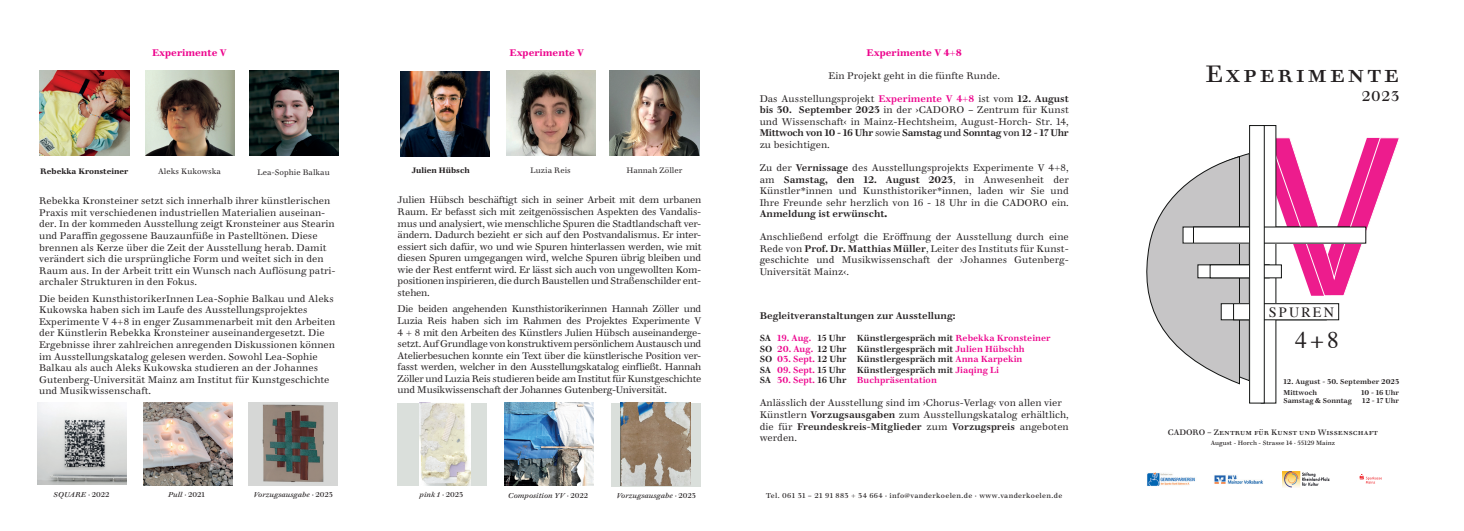
<style>
.page{position:relative;width:1464px;height:531px;background:#fff}
.page>*{position:absolute;margin:0;border:0;box-sizing:border-box;transform-origin:0 0}
.t1{font:220.41px "Arial";color:#ed1c8d;scale:.9 1}
.t2{font:23.62px "Walbaum 12 pt";letter-spacing:.1em;color:#231f20}
.t3{font:23.62px "Times";color:#231f20}
.t4{font:14.17px "Times";letter-spacing:.15em;color:#231f20}
.t5{font:14.17px "Walbaum 12 pt";color:#231f20}
.t6{font:300 9.62px/11.5px "Walbaum 12 pt";color:#231f20;text-align:justify}
.t7{font:700 9.62px "Walbaum 12 pt";color:#ed028c}
.t8{font:600 9.62px "Walbaum 12 pt";color:#231f20}
.t9{font:600 8.75px "Walbaum 12 pt";color:#231f20}
.t10{font:600 8.75px "Walbaum 12 pt";color:#ed028c}
.t11{font:300 7.88px "Walbaum 12 pt";color:#231f20}
.t12{font:7.88px "Walbaum 12 pt";color:#231f20}
.t13{font:700 7.88px "Walbaum 12 pt";color:#231f20}
.t14{font:italic 7px "Walbaum 12 pt";color:#231f20}
.t15{font:600 7px "Walbaum 12 pt";color:#231f20}
.t16{font:7px "Walbaum 12 pt";letter-spacing:.05em;color:#231f20}
.t17{font:6.12px "Walbaum 12 pt";color:#231f20}
.s1{font-style:normal}
.s2{font-weight:600;color:#ed028c}
.s3{font-weight:600}
.s4{font-weight:400}
.s5{font-weight:700}
.s6{color:#ed028c}
.s7{color:#231f20}
</style>
<div class="page">
<div style="left:398px;top:403px;width:89px;height:83px;background:#dadfdb"></div>
<img style="left:400px;top:71px;width:89px;height:85px">
<img style="left:506px;top:71px;width:89px;height:85px">
<img style="left:610px;top:71px;width:89px;height:85px">
<img style="left:419px;top:403px;width:51px;height:83px">
<img style="left:504px;top:403px;width:90px;height:83px">
<div style="left:611px;top:403px;width:89px;height:83px;background:#dadfdb"></div>
<img style="left:621px;top:403px;width:70px;height:83px">
<img style="left:40px;top:71px;width:89px;height:85px">
<img style="left:146px;top:71px;width:89px;height:84px">
<img style="left:249px;top:70px;width:90px;height:85px">
<img style="left:37px;top:403px;width:89px;height:82px">
<img style="left:144px;top:403px;width:89px;height:82px">
<img style="left:248px;top:403px;width:90px;height:82px">
<svg style="left:1146px;top:153px;width:103px;height:231px"></svg>
<div style="left:1183px;top:227px;width:172px;height:16px;background:#fff"></div>
<div style="left:1221px;top:304px;width:105px;height:16px;background:#fff"></div>
<div style="left:1221px;top:303px;width:105px;height:17px;border:1px solid #111312"></div>
<div style="left:1233px;top:304px;width:105px;height:16px;background:#fff"></div>
<div style="left:1233px;top:303px;width:105px;height:17px;border:1px solid #111312"></div>
<div style="left:1197px;top:265px;width:72px;height:13px;background:#fff"></div>
<div style="left:1249px;top:126px;width:15px;height:277px;background:#fff"></div>
<div style="left:1249px;top:125px;width:15px;height:278px;border:1px solid #111312"></div>
<img style="left:1214px;top:475px;width:49px;height:9px">
<img style="left:1282px;top:471px;width:48px;height:17px">
<img style="left:1147px;top:472px;width:48px;height:14px">
<svg style="left:1359px;top:474px;width:22px;height:9px"></svg>
<p class="t7" style="left:152px;top:43px;width:76px">Experimente V</p>
<p class="t7" style="left:509px;top:43px;width:76px">Experimente V</p>
<p class="t13" style="left:40px;top:164px;width:90px">Rebekka Kronsteiner</p>
<p class="t11" style="left:158px;top:164px;width:64px">Aleks Kukowska</p>
<p class="t11" style="left:257px;top:164px;width:74px">Lea-Sophie Balkau</p>
<p class="t13" style="left:412px;top:163px;width:60px">Julien Hübsch</p>
<p class="t11" style="left:530px;top:163px;width:42px">Luzia Reis</p>
<p class="t11" style="left:626px;top:163px;width:57px">Hannah Zöller</p>
<p class="t6" style="left:39px;top:194px;width:298px;text-align:left">Rebekka Kronsteiner setzt sich innerhalb ihrer künstlerischen Praxis mit verschiedenen industriellen Materialien auseinan&shy;der. In der kommeden Ausstellung zeigt Kronsteiner aus Stearin und Paraffin gegossene Bauzaunfüße in Pastelltönen. Diese brennen als Kerze über die Zeit der Ausstellung herab. Damit verändert sich die ursprüngliche Form und weitet sich in den Raum aus. In der Arbeit tritt ein Wunsch nach Auflösung patri&shy;archaler Strukturen in den Fokus.</p>
<p class="t6" style="left:39px;top:291px;width:296px">Die beiden KunsthistorikerInnen Lea-Sophie Balkau und Aleks</p>
<p class="t6" style="left:39px;top:303px;width:270px">Kukowska haben sich im Laufe des Ausstellungsprojektes</p>
<p class="t6" style="left:39px;top:314px;width:298px;text-align:left">Experimente V 4+8 in enger Zusammenarbeit mit den Arbeiten der Künstlerin Rebekka Kronsteiner auseinandergesetzt. Die Ergebnisse ihrer zahlreichen anregenden Diskussionen können im Ausstellungskatalog gelesen werden. Sowohl Lea-Sophie Balkau als auch Aleks Kukowska studieren an der Johannes Gutenberg-Universität Mainz am Institut für Kunstgeschichte und Musikwissenschaft.</p>
<p class="t6" style="left:397px;top:193px;width:305px">Julien Hübsch beschäftigt sich in seiner Arbeit mit dem urbanen Raum. Er befasst sich mit zeitgenössischen Aspekten des Vandalis&shy;mus und analysiert, wie menschliche Spuren die Stadtlandschaft ver&shy;ändern. Dadurch bezieht er sich auf den Postvandalismus. Er inter&shy;essiert sich dafür, wo und wie Spuren hinterlassen werden, wie mit diesen Spuren umgegangen wird, welche Spuren übrig bleiben und wie der Rest entfernt wird. Er lässt sich auch von ungewollten Kom&shy;positionen inspirieren, die durch Baustellen und Straßenschilder ent&shy;stehen.</p>
<p class="t6" style="left:397px;top:302px;width:305px">Die beiden angehenden Kunsthistorikerinnen Hannah Zöller und Luzia Reis haben sich im Rahmen des Projektes Experimente V 4 + 8 mit den Arbeiten des Künstlers Julien Hübsch auseinanderge&shy;setzt. Auf Grundlage von konstruktivem persönlichem Austausch und Atelierbesuchen konnte ein Text über die künstlerische Position ver&shy;fasst werden, welcher in den Ausstellungskatalog einfließt. Hannah Zöller und Luzia Reis studieren beide am Institut für Kunstgeschichte und Musikwissenschaft der Johannes Gutenberg-Universität.</p>
<p class="t14" style="left:54px;top:488px;width:58px">SQUARE · <span class="s1">2022</span></p>
<p class="t14" style="left:168px;top:488px;width:38px">Pull · <span class="s1">2021</span></p>
<p class="t14" style="left:254px;top:488px;width:80px">Vorzugsausgabe · <span class="s1">2023</span></p>
<p class="t14" style="left:419px;top:488px;width:45px">pink 1 · <span class="s1">2023</span></p>
<p class="t14" style="left:508px;top:489px;width:81px">Composition YV · <span class="s1">2022</span></p>
<p class="t14" style="left:617px;top:489px;width:80px">Vorzugsausgabe · <span class="s1">2023</span></p>
<p class="t7" style="left:866px;top:43px;width:97px">Experimente V 4+8</p>
<p class="t6" style="left:828px;top:68px;width:173px">Ein Projekt geht in die fünfte Runde.</p>
<p class="t6" style="left:759px;top:91px;width:311px">Das Ausstellungsprojekt <span class="s2">Experimente V 4+8</span> ist vom <span class="s3">12. August bis 30. September 2023</span> in der ›CADORO – Zentrum für Kunst und Wissenschaft‹ in Mainz-Hechtsheim, August-Horch- Str. 14, <span class="s3">Mittwoch von 10 - 16 Uhr</span> sowie <span class="s3">Samstag</span> <span class="s4">und</span> <span class="s3">Sonntag</span> <span class="s4">von</span> <span class="s3">12 - 17 Uhr </span>zu besichtigen.</p>
<p class="t6" style="left:759px;top:161px;width:311px">Zu der <span class="s3">Vernissage</span> des Ausstellungsprojekts Experimente V 4+8, am <span class="s3">Samstag, den 12. August 2023</span>, in Anwesenheit der Künstler*innen und Kunsthistoriker*innen, laden wir Sie und Ihre Freunde sehr herzlich von 16 - 18 Uhr in die CADORO ein.<br><span class="s3">Anmeldung ist erwünscht</span><span class="s5">.</span></p>
<p class="t6" style="left:759px;top:230px;width:311px">Anschließend erfolgt die Eröffnung der Ausstellung durch eine Rede von <span class="s3">Prof. Dr. Matthias Müller</span>, Leiter des Instituts für Kunst&shy;geschichte und Musikwissenschaft der ›Johannes Gutenberg-Universität Mainz‹.</p>
<p class="t8" style="left:759px;top:307px;width:197px">Begleitveranstaltungen zur Ausstellung:</p>
<p class="t9" style="left:759px;top:330px;width:292px">SA <span class="s6">19. Aug.</span> 15 Uhr Künstlergespräch mit <span class="s6">Rebekka Kronsteiner</span></p>
<p class="t9" style="left:759px;top:340px;width:266px">SO <span class="s6">20. Aug.</span> 12 Uhr Künstlergespräch mit <span class="s6">Julien Hübschh</span></p>
<p class="t9" style="left:759px;top:351px;width:264px">SO <span class="s6">03. Sept.</span> 12 Uhr Künstlergespräch mit <span class="s6">Anna Karpekin</span></p>
<p class="t9" style="left:759px;top:361px;width:241px">SA <span class="s6">09. Sept.</span> 15 Uhr Künstlergespräch mit <span class="s6">Jiaqing Li</span></p>
<p class="t10" style="left:759px;top:372px;width:179px"><span class="s7">SA</span> 30. Sept. <span class="s7">16 Uhr</span> Buchpräsentation</p>
<p class="t6" style="left:759px;top:396px;width:304px">Anlässlich der Ausstellung sind im ›Chorus-Verlag‹ von allen vier</p>
<p class="t6" style="left:759px;top:407px;width:311px">Künstlern <span class="s3">Vorzugsausgaben</span> zum Ausstellungskatalog erhältlich, die für <span class="s3">Freundeskreis-Mitglieder</span> zum <span class="s3">Vorzugspreis</span> angeboten werden.</p>
<p class="t16" style="left:766px;top:489px;width:298px">Tel. 061 31 – 21 91 883 + 34 664 · info@vanderkoelen.de · www.vanderkoelen.de</p>
<p class="t2" style="left:1205px;top:52px;width:195px">Experimente</p>
<p class="t5" style="left:1361px;top:83px;width:39px">2023</p>
<p class="t1" style="left:1255px;top:74px;width:149px">V</p>
<p class="t4" style="left:1268px;top:299px;width:67px">SPUREN</p>
<p class="t3" style="left:1294px;top:318px;width:46px">4+8</p>
<p class="t15" style="left:1283px;top:374px;width:117px">12. August - 30. September 2023</p>
<p class="t15" style="left:1283px;top:385px;width:35px">Mittwoch</p>
<p class="t15" style="left:1361px;top:385px;width:39px">10 - 16 Uhr</p>
<p class="t15" style="left:1283px;top:394px;width:70px">Samstag &amp; Sonntag</p>
<p class="t15" style="left:1362px;top:394px;width:38px">12 - 17 Uhr</p>
<p class="t12" style="left:1167px;top:425px;width:212px">CADORO – Zentrum für Kunst und Wissenschaft</p>
<p class="t17" style="left:1210px;top:437px;width:126px">August - Horch - Strasse 14 · 55129 Mainz</p>
</div>
